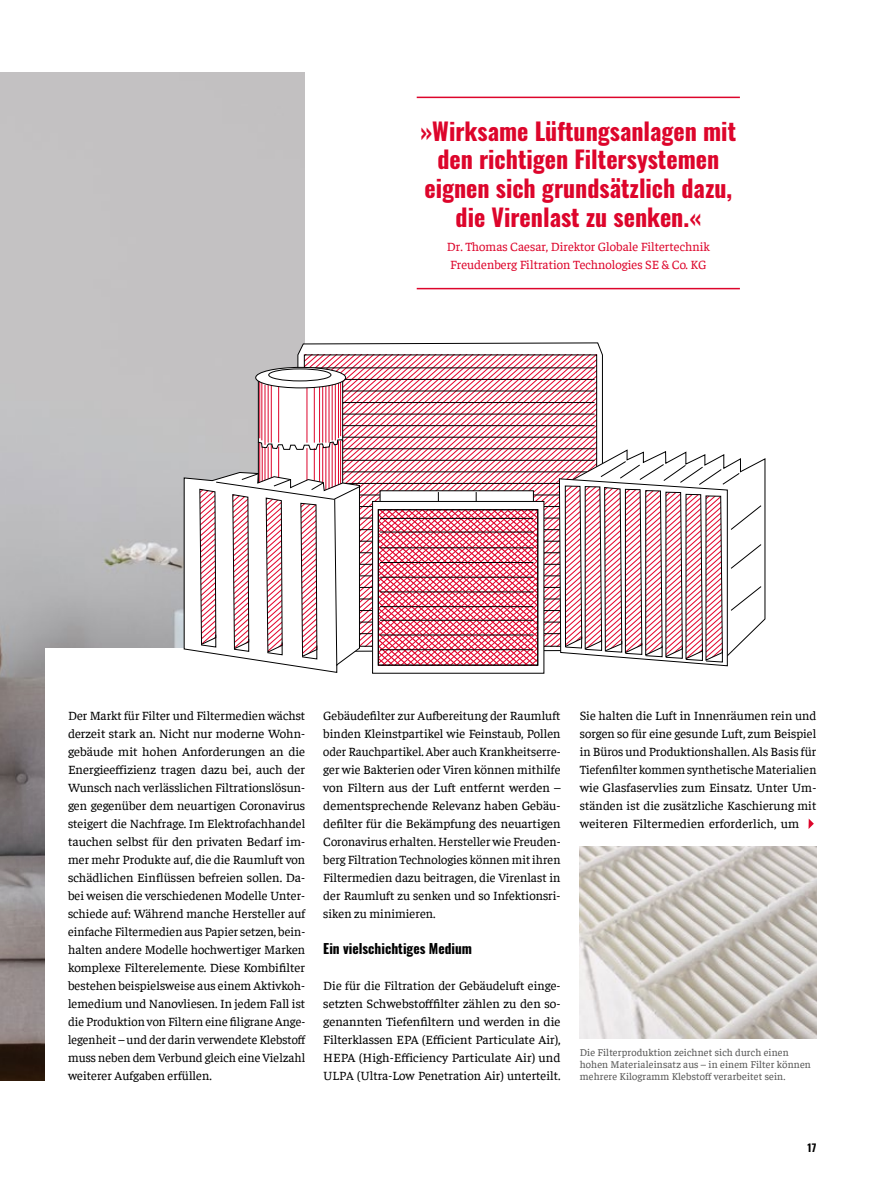
<style>
.page{position:relative;width:893px;height:1191px;background:#fff}
.page>*{position:absolute;margin:0;border:0;box-sizing:border-box;transform-origin:0 0}
.t1{font:700 24px/28.8px "Oswald";color:#dd052b;text-align:center}
.t2{font:700 13.5px "Oswald";color:#000}
.t3{font:12.75px/18px "Faustina";color:#000;text-align:justify}
.t4{font:12.75px/18px "Faustina";color:#dd052b}
.t5{font:10.5px/12px "Faustina";letter-spacing:.01em;color:#575756}
.t6{font:700 10.5px "Oswald";color:#000}
</style>
<div class="page">
<img style="left:0;top:72px;width:305px;height:576px">
<svg style="left:0;top:612px;width:57px;height:469px;background:#857e7e"></svg>
<div style="left:46px;top:648px;width:847px;height:468px;background:#fff"></div>
<svg style="left:297px;top:342px;width:306px;height:36px"></svg>
<svg style="left:306px;top:356px;width:289px;height:22px"></svg>
<hr style="left:305px;top:367px;width:290px;height:1px;background:#000">
<svg style="left:256px;top:367px;width:90px;height:21px"></svg>
<div style="left:255px;top:367px;width:91px;height:21px;border:1px solid #000;border-radius:50%"></div>
<div style="left:269px;top:369px;width:62px;height:12px;background:#fff;border-radius:50%"></div>
<div style="left:268px;top:368px;width:63px;height:13px;border:1px solid #000;border-radius:50%"></div>
<svg style="left:183px;top:378px;width:583px;height:295px"></svg>
<img style="left:580px;top:846px;width:237px;height:192px">
<svg style="left:808px;top:818px;width:6px;height:11px"></svg>
<hr style="left:417px;top:97px;width:323px;height:1px;background:#dd052b">
<hr style="left:417px;top:288px;width:323px;height:1px;background:#dd052b">
<h1 class="t1" style="left:420px;top:118px;width:317px">»Wirksame Lüftungsanlagen mit den richtigen Filtersystemen eignen sich grundsätzlich dazu, die Virenlast zu senken.«</h1>
<p class="t4" style="left:447px;top:237px;width:264px">Dr. Thomas Caesar, Direktor Globale Filtertechnik<br>Freudenberg Filtration Technologies SE &amp; Co. KG</p>
<p class="t3" style="left:68px;top:706px;width:239px">Der Markt für Filter und Filtermedien wächst derzeit stark an. Nicht nur moderne Wohn&shy;gebäude mit hohen Anforderungen an die Energieeffizienz tragen dazu bei, auch der Wunsch nach verlässlichen Filtrationslösun&shy;gen gegenüber dem neuartigen Coronavirus steigert die Nachfrage. Im Elektrofachhandel tauchen selbst für den privaten Bedarf im&shy;mer mehr Produkte auf, die die Raumluft von schädlichen Einflüssen befreien sollen. Da&shy;bei weisen die verschiedenen Modelle Unter&shy;schiede auf: Während manche Hersteller auf einfache Filtermedien aus Papier setzen, bein&shy;halten andere Modelle hochwertiger Marken komplexe Filterelemente. Diese Kombifilter bestehen beispielsweise aus einem Aktivkoh&shy;lemedium und Nanovliesen. In jedem Fall ist die Produktion von Filtern eine filigrane Ange&shy;legenheit – und der darin verwendete Klebstoff muss neben dem Verbund gleich eine Vielzahl weiterer Aufgaben erfüllen.</p>
<p class="t3" style="left:323px;top:706px;width:239px">Gebäudefilter zur Aufbereitung der Raumluft binden Kleinstpartikel wie Feinstaub, Pollen oder Rauchpartikel. Aber auch Krankheitserre&shy;ger wie Bakterien oder Viren können mithilfe von Filtern aus der Luft entfernt werden – dementsprechende Relevanz haben Gebäu&shy;defilter für die Bekämpfung des neuartigen Coronavirus erhalten. Hersteller wie Freuden&shy;berg Filtration Technologies können mit ihren Filtermedien dazu beitragen, die Virenlast in der Raumluft zu senken und so Infektionsri&shy;siken zu minimieren.</p>
<p class="t2" style="left:323px;top:941px;width:150px">Ein vielschichtiges Medium</p>
<p class="t3" style="left:323px;top:976px;width:239px">Die für die Filtration der Gebäudeluft einge&shy;setzten Schwebstofffilter zählen zu den so&shy;genannten Tiefenfiltern und werden in die Filterklassen EPA (Efficient Particulate Air), HEPA (High-Efficiency Particulate Air) und ULPA (Ultra-Low Penetration Air) unterteilt.</p>
<p class="t3" style="left:580px;top:706px;width:238px">Sie halten die Luft in Innenräumen rein und sorgen so für eine gesunde Luft, zum Beispiel in Büros und Produktionshallen. Als Basis für Tiefenfilter kommen synthetische Materialien wie Glasfaservlies zum Einsatz. Unter Um&shy;ständen ist die zusätzliche Kaschierung mit weiteren Filtermedien erforderlich, um</p>
<p class="t5" style="left:580px;top:1046px;width:233px">Die Filterproduktion zeichnet sich durch einen hohen Materialeinsatz aus – in einem Filter können mehrere Kilogramm Klebstoff verarbeitet sein.</p>
<p class="t6" style="left:807px;top:1142px;width:11px">17</p>
</div>
